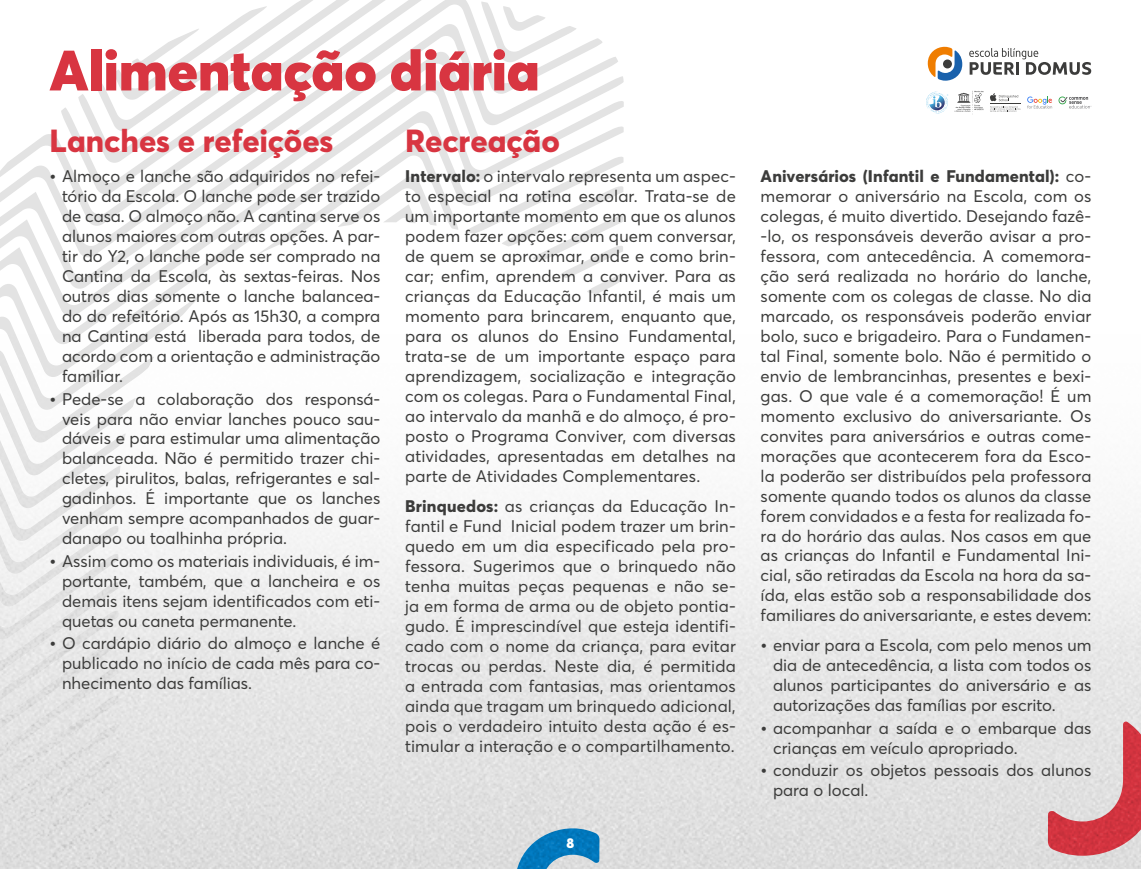
<style>
.page{position:relative;width:1141px;height:869px;background:#fff}
.page>*{position:absolute;margin:0;border:0;box-sizing:border-box;transform-origin:0 0}
.t1{font:900 56px "Averta PE";color:#d83541}
.t2{font:800 31.5px "Averta PE";color:#d83541}
.t3{font:16.62px/19.9px "Averta PE";color:#3c3c3b;text-align:justify}
.t4{font:900 14px "Averta PE";color:#fff}
.s1{font-weight:800}
</style>
<div class="page">
<svg style="left:429px;top:0;width:174px;height:194px"></svg>
<svg style="left:0;top:0;width:429px;height:194px"></svg>
<svg style="left:61px;top:0;width:335px;height:194px"></svg>
<svg style="left:481px;top:1px;width:96px;height:63px"></svg>
<svg style="left:78px;top:0;width:282px;height:168px"></svg>
<svg style="left:95px;top:0;width:223px;height:136px"></svg>
<img style="left:0;top:194px;width:1141px;height:674px">
<svg style="left:969px;top:48px;width:122px;height:27px"></svg>
<svg style="left:928px;top:47px;width:34px;height:34px"></svg>
<svg style="left:1027px;top:96px;width:25px;height:12px"></svg>
<svg style="left:926px;top:92px;width:22px;height:21px"></svg>
<svg style="left:1058px;top:96px;width:33px;height:12px"></svg>
<svg style="left:955px;top:91px;width:29px;height:23px"></svg>
<svg style="left:990px;top:93px;width:31px;height:19px"></svg>
<h1 class="t1" style="left:50px;top:31px;width:492px">Alimentação diária</h1>
<h2 class="t2" style="left:405px;top:119px;width:156px">Recreação</h2>
<p class="t3" style="left:405px;top:166px;width:332px"><span class="s1">Intervalo:</span> o intervalo representa um aspec&shy;to especial na rotina escolar. Trata-se de um importante momento em que os alunos podem fazer opções: com quem conversar, de quem se aproximar, onde e como brin&shy;car; enfim, aprendem a conviver. Para as crianças da Educação Infantil, é mais um momento para brincarem, enquanto que, para os alunos do Ensino Fundamental, trata-se de um importante espaço para aprendizagem, socialização e integração com os colegas. Para o Fundamental Final, ao intervalo da manhã e do almoço, é pro&shy;posto o Programa Conviver, com diversas atividades, apresentadas em detalhes na parte de Atividades Complementares.</p>
<p class="t3" style="left:405px;top:495px;width:332px"><span class="s1">Brinquedos:</span> as crianças da Educação In&shy;fantil e Fund Inicial podem trazer um brin&shy;quedo em um dia especificado pela pro&shy;fessora. Sugerimos que o brinquedo não tenha muitas peças pequenas e não se&shy;ja em forma de arma ou de objeto pontia&shy;gudo. É imprescindível que esteja identifi&shy;cado com o nome da criança, para evitar trocas ou perdas. Neste dia, é permitida a entrada com fantasias, mas orientamos ainda que tragam um brinquedo adicional, pois o verdadeiro intuito desta ação é es&shy;timular a interação e o compartilhamento.</p>
<h2 class="t2" style="left:50px;top:119px;width:285px">Lanches e refeições</h2>
<p class="t3" style="left:62px;top:166px;width:320px;text-indent:-12px"><span class="s1">•</span> Almoço e lanche são adquiridos no refei&shy;tório da Escola. O lanche pode ser trazido de casa. O almoço não. A cantina serve os alunos maiores com outras opções. A par&shy;tir do Y2, o lanche pode ser comprado na Cantina da Escola, às sextas-feiras. Nos outros dias somente o lanche balancea&shy;do do refeitório. Após as 15h30, a compra na Cantina está liberada para todos, de acordo com a orientação e administração familiar.</p>
<p class="t3" style="left:62px;top:388px;width:320px;text-indent:-12px"><span class="s1">•</span> Pede-se a colaboração dos responsá&shy;veis para não enviar lanches pouco sau&shy;dáveis e para estimular uma alimentação balanceada. Não é permitido trazer chi&shy;cletes, pirulitos, balas, refrigerantes e sal&shy;gadinhos. É importante que os lanches venham sempre acompanhados de guar&shy;danapo ou toalhinha própria.</p>
<p class="t3" style="left:62px;top:550px;width:320px;text-indent:-12px"><span class="s1">•</span> Assim como os materiais individuais, é im&shy;portante, também, que a lancheira e os demais itens sejam identificados com eti&shy;quetas ou caneta permanente.</p>
<p class="t3" style="left:62px;top:632px;width:320px;text-indent:-12px"><span class="s1">•</span> O cardápio diário do almoço e lanche é publicado no início de cada mês para co&shy;nhecimento das famílias.</p>
<p class="t4" style="left:567px;top:832px;width:9px">8</p>
<p class="t3" style="left:761px;top:165px;width:332px"><span class="s1">Aniversários (Infantil e Fundamental):</span> co&shy;memorar o aniversário na Escola, com os colegas, é muito divertido. Desejando fazê--lo, os responsáveis deverão avisar a pro&shy;fessora, com antecedência. A comemora&shy;ção será realizada no horário do lanche, somente com os colegas de classe. No dia marcado, os responsáveis poderão enviar bolo, suco e brigadeiro. Para o Fundamen&shy;tal Final, somente bolo. Não é permitido o envio de lembrancinhas, presentes e bexi&shy;gas. O que vale é a comemoração! É um momento exclusivo do aniversariante. Os convites para aniversários e outras come&shy;morações que acontecerem fora da Esco&shy;la poderão ser distribuídos pela professora somente quando todos os alunos da classe forem convidados e a festa for realizada fo&shy;ra do horário das aulas. Nos casos em que as crianças do Infantil e Fundamental Ini&shy;cial, são retiradas da Escola na hora da sa&shy;ída, elas estão sob a responsabilidade dos familiares do aniversariante, e estes devem:</p>
<p class="t3" style="left:773px;top:634px;width:320px;text-indent:-12px"><span class="s1">•</span> enviar para a Escola, com pelo menos um dia de antecedência, a lista com todos os alunos participantes do aniversário e as autorizações das famílias por escrito.</p>
<p class="t3" style="left:773px;top:716px;width:320px;text-indent:-12px"><span class="s1">•</span> acompanhar a saída e o embarque das crianças em veículo apropriado.</p>
<p class="t3" style="left:773px;top:759px;width:320px;text-indent:-12px"><span class="s1">•</span> conduzir os objetos pessoais dos alunos para o local.</p>
</div>
